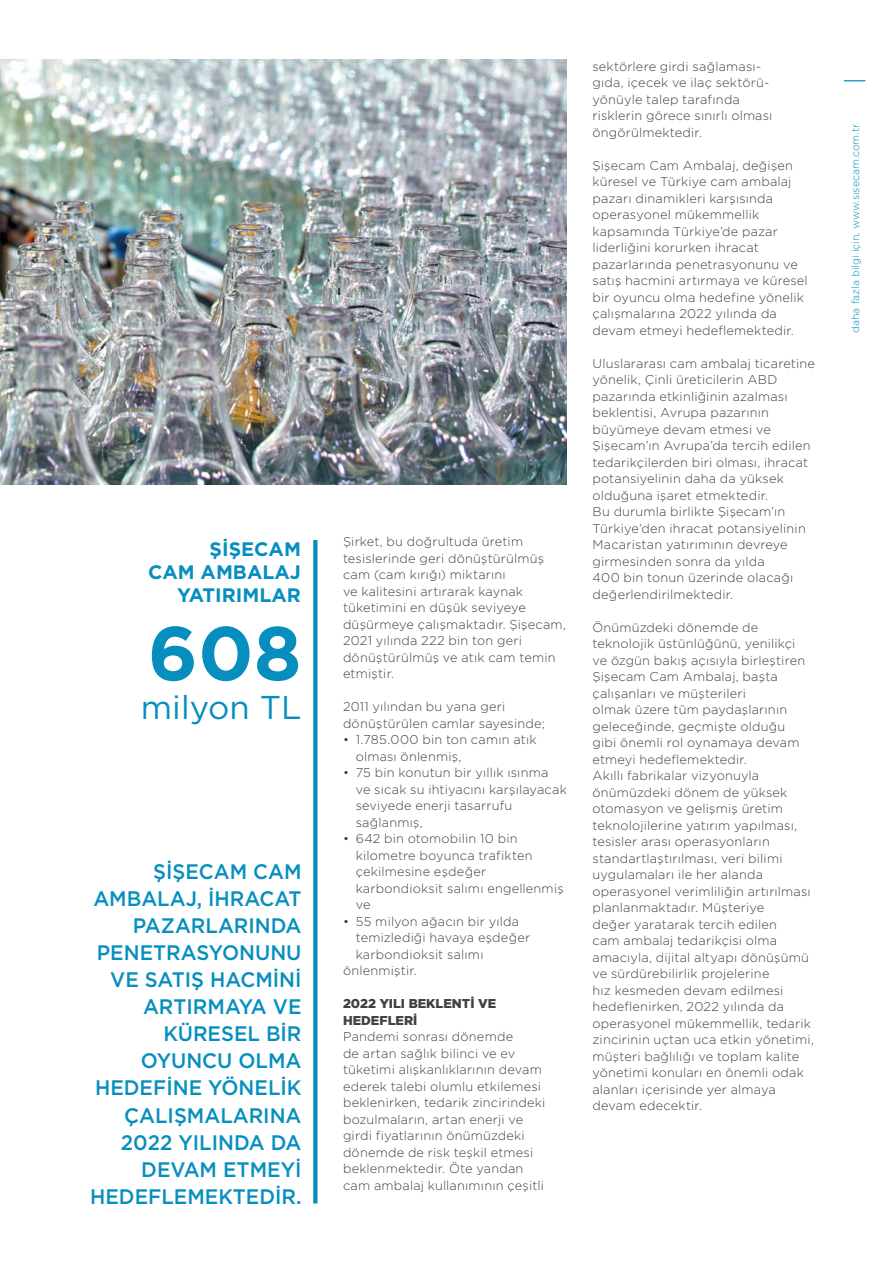
<style>
.page{position:relative;width:893px;height:1263px;background:#fff}
.page>*{position:absolute;margin:0;border:0;box-sizing:border-box;transform-origin:0 0}
.t1{font:700 76.05px "Gotham";color:#068fbe}
.t2{font:33px "Gotham";color:#068fbe}
.t3{font:500 21px/27px "Gotham";color:#068fbe;text-align:right;scale:.96 1}
.t4{font:700 19.5px/23.4px "Gotham";color:#068fbe;text-align:right}
.t5{font:300 12.75px/16.5px "Gotham";letter-spacing:.015em;color:#414042}
.t6{font:900 12.75px/16.5px "Gotham";color:#414042}
.t7{font:300 10.5px "Gotham";color:#068fbe}
</style>
<div class="page">
<svg style="left:844px;top:80px;width:21px;height:1px"></svg>
<img style="left:0;top:60px;width:567px;height:425px">
<svg style="left:313px;top:540px;width:4px;height:663px;background:#1596c2"></svg>
<h3 class="t4" style="left:148px;top:537px;width:154px">ŞİŞECAM<br>CAM AMBALAJ<br>YATIRIMLAR</h3>
<h1 class="t1" style="left:148px;top:603px;width:155px">608</h1>
<h2 class="t2" style="left:141px;top:686px;width:162px">milyon TL</h2>
<h3 class="t3" style="left:90px;top:858px;width:222px">ŞİŞECAM CAM<br>AMBALAJ, İHRACAT<br>PAZARLARINDA<br>PENETRASYONUNU<br>VE SATIŞ HACMİNİ<br>ARTIRMAYA VE<br>KÜRESEL BİR<br>OYUNCU OLMA<br>HEDEFİNE YÖNELİK<br>ÇALIŞMALARINA<br>2022 YILINDA DA<br>DEVAM ETMEYİ<br>HEDEFLEMEKTEDİR.</h3>
<p class="t5" style="left:343px;top:533px;width:224px">Şirket, bu doğrultuda üretim tesislerinde geri dönüştürülmüş cam (cam kırığı) miktarını<br>ve kalitesini artırarak kaynak tüketimini en düşük seviyeye düşürmeye çalışmaktadır. Şişecam,<br>2021 yılında 222 bin ton geri dönüştürülmüş ve atık cam temin etmiştir.</p>
<p class="t5" style="left:343px;top:698px;width:203px">2011 yılından bu yana geri dönüştürülen camlar sayesinde;</p>
<p class="t5" style="left:356px;top:731px;width:182px;text-indent:-13px">• 1.785.000 bin ton camın atık olması önlenmiş,</p>
<p class="t5" style="left:356px;top:764px;width:213px;text-indent:-13px">• 75 bin konutun bir yıllık ısınma<br>ve sıcak su ihtiyacını karşılayacak seviyede enerji tasarrufu sağlanmış,</p>
<p class="t5" style="left:356px;top:830px;width:210px;text-indent:-13px">• 642 bin otomobilin 10 bin kilometre boyunca trafikten çekilmesine eşdeğer karbondioksit salımı engellenmiş ve</p>
<p class="t5" style="left:343px;top:912px;width:178px">• 55 milyon ağacın bir yılda</p>
<p class="t5" style="left:356px;top:929px;width:176px">temizlediği havaya eşdeğer</p>
<p class="t5" style="left:356px;top:945px;width:129px">karbondioksit salımı</p>
<p class="t5" style="left:343px;top:962px;width:75px">önlenmiştir.</p>
<p class="t6" style="left:343px;top:995px;width:155px">2022 YILI BEKLENTİ VE<br>HEDEFLERİ</p>
<p class="t5" style="left:343px;top:1028px;width:204px">Pandemi sonrası dönemde<br>de artan sağlık bilinci ve ev tüketimi alışkanlıklarının devam ederek talebi olumlu etkilemesi beklenirken, tedarik zincirindeki bozulmaların, artan enerji ve girdi fiyatlarının önümüzdeki dönemde de risk teşkil etmesi beklenmektedir. Öte yandan cam ambalaj kullanımının çeşitli</p>
<p class="t5" style="left:592px;top:57px;width:181px">sektörlere girdi sağlaması&shy;gıda, içecek ve ilaç sektörü&shy;yönüyle talep tarafında risklerin görece sınırlı olması öngörülmektedir.</p>
<p class="t5" style="left:592px;top:156px;width:217px">Şişecam Cam Ambalaj, değişen küresel ve Türkiye cam ambalaj pazarı dinamikleri karşısında operasyonel mükemmellik kapsamında Türkiye’de pazar liderliğini korurken ihracat pazarlarında penetrasyonunu ve satış hacmini artırmaya ve küresel bir oyuncu olma hedefine yönelik çalışmalarına 2022 yılında da devam etmeyi hedeflemektedir.</p>
<p class="t5" style="left:592px;top:354px;width:224px">Uluslararası cam ambalaj ticaretine yönelik, Çinli üreticilerin ABD pazarında etkinliğinin azalması beklentisi, Avrupa pazarının büyümeye devam etmesi ve<br>Şişecam’ın Avrupa’da tercih edilen tedarikçilerden biri olması, ihracat potansiyelinin daha da yüksek olduğuna işaret etmektedir.<br>Bu durumla birlikte Şişecam’ın<br>Türkiye’den ihracat potansiyelinin<br>Macaristan yatırımının devreye girmesinden sonra da yılda<br>400 bin tonun üzerinde olacağı değerlendirilmektedir.</p>
<p class="t5" style="left:592px;top:618px;width:223px">Önümüzdeki dönemde de teknolojik üstünlüğünü, yenilikçi<br>ve özgün bakış açısıyla birleştiren<br>Şişecam Cam Ambalaj, başta çalışanları ve müşterileri<br>olmak üzere tüm paydaşlarının geleceğinde, geçmişte olduğu<br>gibi önemli rol oynamaya devam etmeyi hedeflemektedir.<br>Akıllı fabrikalar vizyonuyla önümüzdeki dönem de yüksek otomasyon ve gelişmiş üretim teknolojilerine yatırım yapılması, tesisler arası operasyonların standartlaştırılması, veri bilimi uygulamaları ile her alanda operasyonel verimliliğin artırılması planlanmaktadır. Müşteriye<br>değer yaratarak tercih edilen<br>cam ambalaj tedarikçisi olma amacıyla, dijital altyapı dönüşümü ve sürdürebilirlik projelerine<br>hız kesmeden devam edilmesi hedeflenirken, 2022 yılında da operasyonel mükemmellik, tedarik zincirinin uçtan uca etkin yönetimi, müşteri bağlılığı ve toplam kalite yönetimi konuları en önemli odak alanları içerisinde yer almaya devam edecektir.</p>
<p class="t7" style="left:849px;top:333px;width:211px;rotate:-90deg">daha fazla bilgi için, www.sısecam.com.tr</p>
</div>
